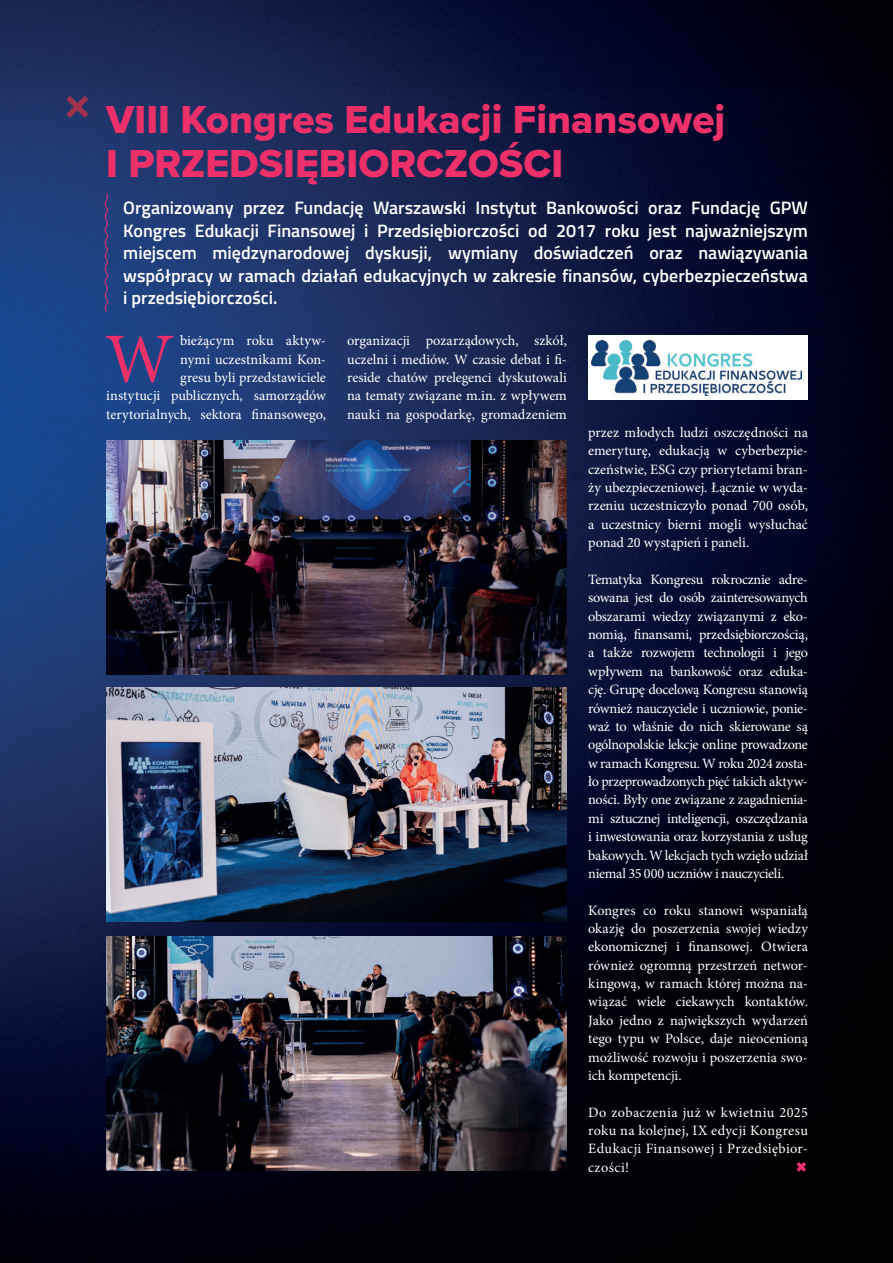
<style>
.page{position:relative;width:893px;height:1263px;background:#fff}
.page>*{position:absolute;margin:0;border:0;box-sizing:border-box;transform-origin:0 0}
.t1{font:70.8px "Minion Pro";color:#ee306a}
.t2{font:40.5px/43.5px "Proxima Nova Extrabld";color:#ee306a}
.t3{font:600 18px/22.5px "Titillium Web";color:#fff;text-align:justify}
.t4{font:14.25px/18.3px "Minion Pro";letter-spacing:-.005em;color:#fff;text-align:justify}
</style>
<div class="page">
<img style="left:0;top:0;width:893px;height:1263px">
<svg style="left:104px;top:193px;width:5px;height:119px"></svg>
<img style="left:106px;top:440px;width:461px;height:234px">
<img style="left:106px;top:688px;width:461px;height:233px">
<img style="left:106px;top:937px;width:461px;height:234px">
<div style="left:588px;top:335px;width:220px;height:65px;background:#fff"></div>
<img style="left:591px;top:340px;width:211px;height:55px">
<svg style="left:797px;top:1162px;width:9px;height:9px"></svg>
<svg style="left:66px;top:95px;width:23px;height:23px"></svg>
<h2 class="t2" style="left:106px;top:97px;width:621px">VIII Kongres Edukacji Finansowej<br>I PRZEDSIĘBIORCZOŚCI</h2>
<p class="t3" style="left:123px;top:196px;width:686px">Organizowany przez Fundację Warszawski Instytut Bankowości oraz Fundację GPW Kongres Edukacji Finansowej i Przedsiębiorczości od 2017 roku jest najważniejszym miejscem międzynarodowej dyskusji, wymiany doświadczeń oraz nawiązywania współpracy w ramach działań edukacyjnych w zakresie finansów, cyberbezpieczeństwa i przedsiębiorczości.</p>
<p class="t4" style="left:106px;top:331px;width:221px;text-align:right">bieżącym roku aktyw-<br>nymi uczestnikami Kon-<br>gresu byli przedstawiciele<br>instytucji publicznych, samorządów terytorialnych, sektora finansowego,</p>
<p class="t4" style="left:347px;top:331px;width:221px">organizacji pozarządowych, szkół, uczelni i mediów. W czasie debat i fi&shy;reside chatów prelegenci dyskutowali na tematy związane m.in. z wpływem nauki na gospodarkę, gromadzeniem</p>
<h1 class="t1" style="left:105px;top:312px;width:70px">W</h1>
<p class="t4" style="left:588px;top:423px;width:221px">przez młodych ludzi oszczędności na emeryturę, edukacją w cyberbezpie&shy;czeństwie, ESG czy priorytetami bran&shy;ży ubezpieczeniowej. Łącznie w wyda&shy;rzeniu uczestniczyło ponad 700 osób, a uczestnicy bierni mogli wysłuchać ponad 20 wystąpień i paneli.</p>
<p class="t4" style="left:588px;top:570px;width:221px">Tematyka Kongresu rokrocznie adre&shy;sowana jest do osób zainteresowanych obszarami wiedzy związanymi z eko&shy;nomią, finansami, przedsiębiorczością, a także rozwojem technologii i jego wpływem na bankowość oraz eduka&shy;cję. Grupę docelową Kongresu stanowią również nauczyciele i uczniowie, ponie&shy;waż to właśnie do nich skierowane są ogólnopolskie lekcje online prowadzone w ramach Kongresu. W roku 2024 zosta&shy;ło przeprowadzonych pięć takich aktyw&shy;ności. Były one związane z zagadnienia&shy;mi sztucznej inteligencji, oszczędzania i inwestowania oraz korzystania z usług bakowych. W lekcjach tych wzięło udział niemal 35 000 uczniów i nauczycieli.</p>
<p class="t4" style="left:588px;top:901px;width:221px">Kongres co roku stanowi wspaniałą okazję do poszerzenia swojej wiedzy ekonomicznej i finansowej. Otwiera również ogromną przestrzeń networ&shy;kingową, w ramach której można na&shy;wiązać wiele ciekawych kontaktów.<br>Jako jedno z największych wydarzeń tego typu w Polsce, daje nieocenioną możliwość rozwoju i poszerzenia swo&shy;ich kompetencji.</p>
<p class="t4" style="left:588px;top:1103px;width:221px">Do zobaczenia już w kwietniu 2025 roku na kolejnej, IX edycji Kongresu Edukacji Finansowej i Przedsiębior&shy;czości!</p>
</div>
